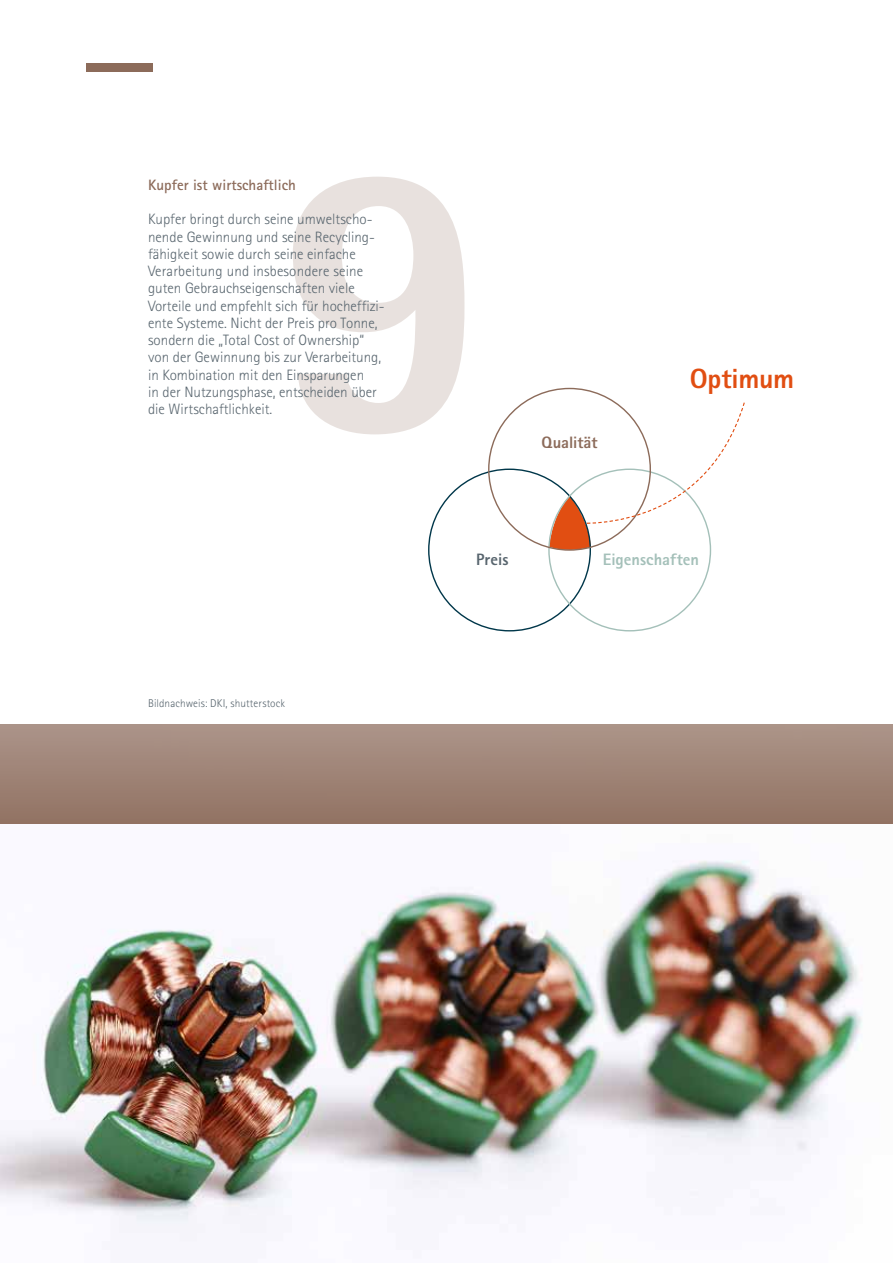
<style>
.page{position:relative;width:893px;height:1263px;background:#fff}
.page>*{position:absolute;margin:0;border:0;box-sizing:border-box;transform-origin:0 0}
.t1{font:800 393px "Rotis Sans Serif Pro";color:#8c6b5a}
.t2{font:800 27.75px "Rotis Sans Serif Pro";letter-spacing:-.005em;color:#e14e12}
.t3{font:800 16.5px "Rotis Sans Serif Pro";color:#a4c0b9}
.t4{font:800 16.5px "Rotis Sans Serif Pro";letter-spacing:-.005em;color:#8c6b5a}
.t5{font:800 16.5px "Rotis Sans Serif Pro";letter-spacing:.005em;color:#58656e}
.t6{font:300 15px/17.2px "Rotis Sans Serif Pro";color:#58656e}
.t7{font:700 15px "Rotis Sans Serif Pro";color:#8c6b5a}
.t8{font:300 11.25px "Rotis Sans Serif Pro";letter-spacing:.01em;color:#58656e}
</style>
<div class="page">
<img style="left:0;top:860px;width:863px;height:381px">
<div style="left:86px;top:63px;width:67px;height:9px;background:#8c6b5a"></div>
<div style="left:0;top:724px;width:893px;height:100px;background:linear-gradient(to bottom,#ac9589,#927363)"></div>
<svg style="left:549px;top:401px;width:196px;height:153px"></svg>
<h1 class="t1" style="left:273px;top:47px;width:220px">9</h1>
<p class="t7" style="left:148px;top:175px;width:149px">Kupfer ist wirtschaftlich</p>
<p class="t6" style="left:148px;top:211px;width:238px">Kupfer bringt durch seine umweltscho&shy;nende Gewinnung und seine Recycling&shy;fähigkeit sowie durch seine einfache Verarbeitung und insbesondere seine guten Gebrauchseigenschaften viele Vorteile und empfehlt sich für hocheffizi&shy;ente Systeme. Nicht der Preis pro Tonne, sondern die „Total Cost of Ownership“ von der Gewinnung bis zur Verarbeitung, in Kombination mit den Einsparungen<br>in der Nutzungsphase, entscheiden über die Wirtschaftlichkeit.</p>
<p class="t4" style="left:542px;top:432px;width:58px">Qualität</p>
<h2 class="t2" style="left:690px;top:361px;width:106px">Optimum</h2>
<p class="t5" style="left:476px;top:549px;width:34px">Preis</p>
<p class="t3" style="left:603px;top:549px;width:98px">Eigenschaften</p>
<p class="t8" style="left:148px;top:697px;width:139px">Bildnachweis: DKI, shutterstock</p>
</div>
